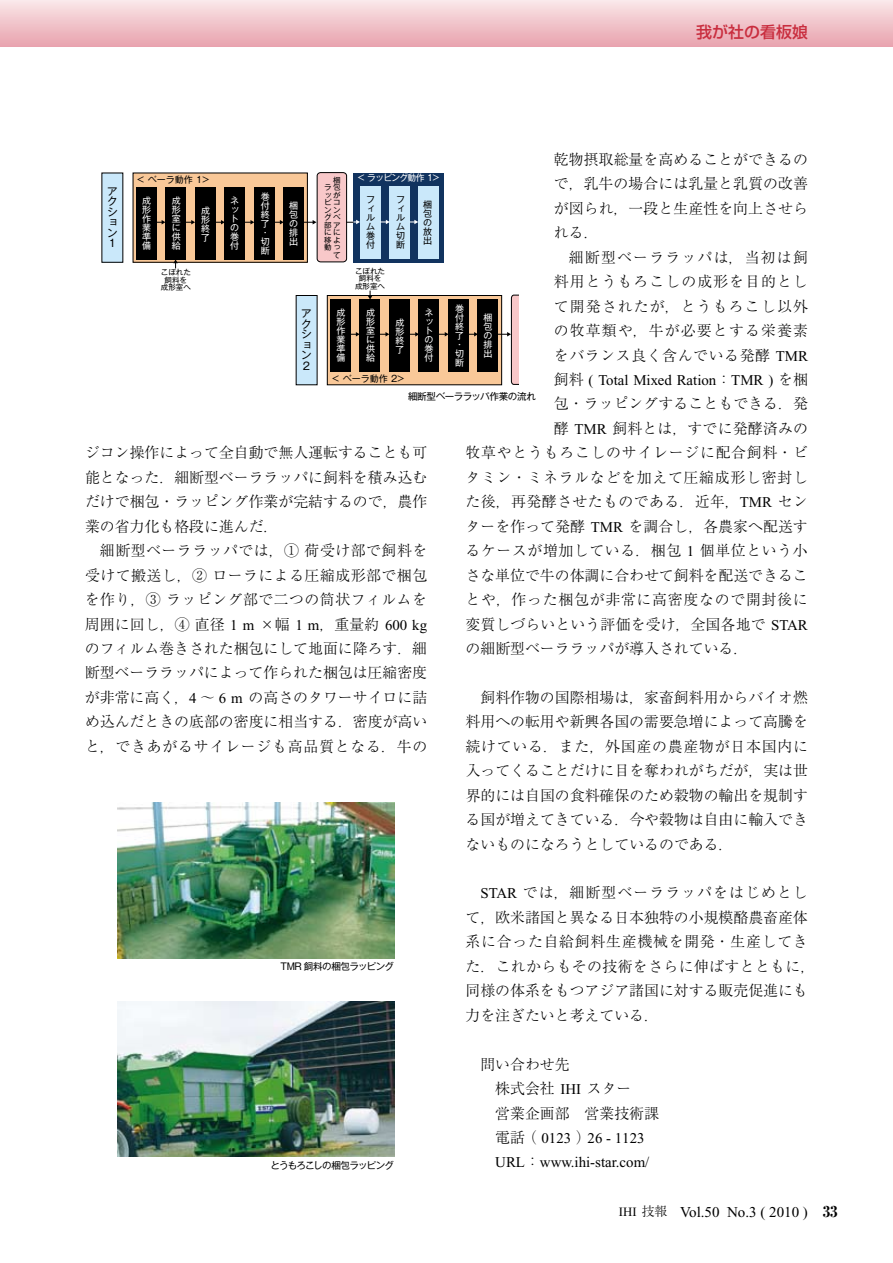
<style>
.page{position:relative;width:893px;height:1263px;background:#fff}
.page>*{position:absolute;margin:0;border:0;box-sizing:border-box;transform-origin:0 0}
.t1{font:500 15.9px "Shin Go Pro";color:#c92e3f}
.t2{font:15px "Times New Roman";color:#000}
.t3{font:300 14.85px/24.5px "Ryumin Pro";letter-spacing:.005em;color:#000;text-align:justify}
.t4{font:300 14.85px "Ryumin Pro";letter-spacing:.05em;color:#000}
.t5{font:14.85px/24.5px "Times New Roman";color:#000}
.t6{font:300 14.85px "Ryumin Pro";letter-spacing:.03em;color:#000}
.t7{font:300 14.85px "Ryumin Pro";letter-spacing:.04em;color:#000}
.t8{font:10.5px/10.5px "Gothic MB101 Pro";color:#000;text-align:justify}
.t9{font:9.6px "Gothic MB101 Pro";letter-spacing:-.04em;color:#000}
.t10{font:9.6px "Gothic MB101 Pro";letter-spacing:-.085em;color:#000}
.t11{font:9.6px "Gothic MB101 Pro";letter-spacing:-.06em;color:#000}
.t12{font:9px/9px "Gothic MB101 Pro";letter-spacing:-.075em;color:#fff;text-align:justify}
.t13{font:9px/9px "Gothic MB101 Pro";color:#000;text-align:justify}
.t14{font:7.5px/7.5px "Gothic MB101 Pro";color:#000;text-align:center}
.s1{font-family:"Times New Roman";font-weight:400}
.s2{font-family:"Ryumin Pro";font-weight:300}
.s3{font-size:12.75px}
.s4{font-family:"Ryumin Pro";font-weight:300;font-size:12.75px}
.s5{font-family:"Ryumin Pro";font-weight:800}
</style>
<div class="page">
<div style="left:0;top:0;width:893px;height:47px;background:linear-gradient(to bottom,#fae8e9,#e8a2ad)"></div>
<img style="left:118px;top:1001px;width:276px;height:156px">
<img style="left:118px;top:803px;width:276px;height:155px">
<div style="left:353px;top:173px;width:91px;height:89px;background:#11335f"></div>
<div style="left:133px;top:173px;width:174px;height:89px;background:#f9c898"></div>
<div style="left:133px;top:173px;width:175px;height:90px;border:1px solid #000"></div>
<div style="left:136px;top:187px;width:20px;height:72px;background:#000"></div>
<div style="left:165px;top:187px;width:21px;height:72px;background:#000"></div>
<div style="left:195px;top:187px;width:20px;height:72px;background:#000"></div>
<div style="left:224px;top:187px;width:21px;height:72px;background:#000"></div>
<div style="left:254px;top:187px;width:20px;height:72px;background:#000"></div>
<div style="left:360px;top:186px;width:21px;height:72px;background:#cae8fa"></div>
<div style="left:390px;top:186px;width:20px;height:72px;background:#cae8fa"></div>
<div style="left:418px;top:186px;width:21px;height:72px;background:#cae8fa"></div>
<div style="left:317px;top:173px;width:30px;height:89px;background:#f8c8c9;border-radius:3px"></div>
<div style="left:317px;top:172px;width:30px;height:90px;border:1px solid #000;border-radius:3px"></div>
<div style="left:102px;top:173px;width:21px;height:89px;background:#cae8fa"></div>
<div style="left:283px;top:187px;width:21px;height:72px;background:#000"></div>
<svg style="left:186px;top:220px;width:9px;height:4px"></svg>
<svg style="left:215px;top:220px;width:9px;height:4px"></svg>
<svg style="left:245px;top:220px;width:9px;height:4px"></svg>
<svg style="left:274px;top:220px;width:9px;height:4px"></svg>
<svg style="left:156px;top:220px;width:9px;height:4px"></svg>
<div style="left:327px;top:295px;width:175px;height:90px;background:#f9c898"></div>
<div style="left:327px;top:295px;width:175px;height:90px;border:1px solid #000"></div>
<div style="left:330px;top:299px;width:21px;height:72px;background:#000"></div>
<div style="left:360px;top:299px;width:20px;height:72px;background:#000"></div>
<div style="left:389px;top:299px;width:21px;height:72px;background:#000"></div>
<div style="left:419px;top:299px;width:20px;height:72px;background:#000"></div>
<div style="left:448px;top:299px;width:21px;height:72px;background:#000"></div>
<div style="left:296px;top:295px;width:21px;height:90px;background:#cae8fa"></div>
<div style="left:477px;top:299px;width:21px;height:72px;background:#000"></div>
<svg style="left:380px;top:332px;width:9px;height:4px"></svg>
<svg style="left:410px;top:332px;width:9px;height:4px"></svg>
<svg style="left:439px;top:332px;width:9px;height:4px"></svg>
<svg style="left:469px;top:332px;width:8px;height:4px"></svg>
<svg style="left:351px;top:332px;width:9px;height:4px"></svg>
<svg style="left:368px;top:291px;width:4px;height:8px"></svg>
<svg style="left:173px;top:259px;width:5px;height:9px"></svg>
<svg style="left:304px;top:220px;width:12px;height:4px"></svg>
<svg style="left:496px;top:294px;width:23px;height:91px"></svg>
<svg style="left:347px;top:220px;width:13px;height:4px"></svg>
<svg style="left:380px;top:220px;width:10px;height:4px"></svg>
<svg style="left:410px;top:220px;width:8px;height:4px"></svg>
<p class="t1" style="left:696px;top:19px;width:113px">我が社の看板娘</p>
<p class="t3" style="left:554px;top:146px;width:256px">乾物摂取総量を高めることができるので，乳牛の場合には乳量と乳質の改善が図られ，一段と生産性を向上させられる．</p>
<p class="t3" style="left:554px;top:244px;width:256px;text-indent:15px">細断型ベーララッパは，当初は飼料用とうもろこしの成形を目的として開発されたが，とうもろこし以外の牧草類や，牛が必要とする栄養素をバランス良く含んでいる発酵 <span class="s1">TMR</span></p>
<p class="t5" style="left:554px;top:368px;width:256px"><span class="s2">飼料</span> ( Total Mixed Ration<span class="s2">：</span>TMR ) <span class="s2">を梱</span></p>
<p class="t3" style="left:554px;top:390px;width:256px">包・ラッピングすることもできる．発</p>
<p class="t3" style="left:554px;top:415px;width:256px">酵 <span class="s1">TMR</span> 飼料とは，すでに発酵済みの</p>
<p class="t4" style="left:466px;top:441px;width:344px">牧草やとうもろこしのサイレージに配合飼料・ビ</p>
<p class="t4" style="left:466px;top:466px;width:344px">タミン・ミネラルなどを加えて圧縮成形し密封し</p>
<p class="t6" style="left:466px;top:490px;width:344px">た後，再発酵させたものである．近年，<span class="s1">TMR</span> セン</p>
<p class="t3" style="left:466px;top:513px;width:344px">ターを作って発酵 <span class="s1">TMR</span> を調合し，各農家へ配送す</p>
<p class="t7" style="left:465px;top:539px;width:344px">るケースが増加している．梱包 <span class="s1">1</span> 個単位という小</p>
<p class="t3" style="left:465px;top:562px;width:344px">さな単位で牛の体調に合わせて飼料を配送できるこ</p>
<p class="t4" style="left:465px;top:588px;width:344px">とや，作った梱包が非常に高密度なので開封後に</p>
<p class="t3" style="left:465px;top:610px;width:344px">変質しづらいという評価を受け，全国各地で <span class="s1">STAR</span></p>
<p class="t3" style="left:466px;top:635px;width:284px">の細断型ベーララッパが導入されている．</p>
<p class="t3" style="left:466px;top:684px;width:344px;text-indent:15px">飼料作物の国際相場は，家畜飼料用からバイオ燃料用への転用や新興各国の需要急増によって高騰を続けている．また，外国産の農産物が日本国内に入ってくることだけに目を奪われがちだが，実は世界的には自国の食料確保のため穀物の輸出を規制する国が増えてきている．今や穀物は自由に輸入できないものになろうとしているのである．</p>
<p class="t3" style="left:466px;top:879px;width:351px;text-align:left;text-indent:15px"><span class="s1">STAR</span> では，細断型ベーララッパをはじめとして，欧米諸国と異なる日本独特の小規模酪農畜産体系に合った自給飼料生産機械を開発・生産してきた．これからもその技術をさらに伸ばすとともに，同様の体系をもつアジア諸国に対する販売促進にも力を注ぎたいと考えている．</p>
<p class="t3" style="left:495px;top:1051px;width:165px;text-align:left;text-indent:-15px">問い合わせ先<br>株式会社 <span class="s1">IHI</span> スター<br>営業企画部 営業技術課</p>
<p class="t5" style="left:495px;top:1126px;width:156px"><span class="s2">電話（</span> 0123 <span class="s2">）</span>26 - 1123<br>URL<span class="s2">：</span>www.ihi-star.com/</p>
<p class="t12" style="left:357px;top:172px;width:84px">&lt; ラッピング動作 1&gt;</p>
<p class="t13" style="left:366px;top:194px;width:10px">フィルム巻付</p>
<p class="t13" style="left:396px;top:194px;width:10px">フィルム切断</p>
<p class="t13" style="left:423px;top:198px;width:10px">梱包の放出</p>
<p class="t13" style="left:137px;top:174px;width:74px">&lt; ベーラ動作 1&gt;</p>
<p class="t12" style="left:172px;top:195px;width:10px">成形室に供給</p>
<p class="t12" style="left:201px;top:204px;width:10px">成形終了</p>
<p class="t12" style="left:230px;top:195px;width:10px">ネットの巻付</p>
<p class="t12" style="left:261px;top:191px;width:10px;text-align:left">巻付終了・切断</p>
<p class="t12" style="left:289px;top:200px;width:10px">梱包の排出</p>
<p class="t14" style="left:324px;top:175px;width:18px;text-align:right">梱<br>ラ包ッがピコンングベ部アにに移よ動って</p>
<p class="t8" style="left:107px;top:184px;width:12px">アクション１</p>
<p class="t12" style="left:142px;top:195px;width:10px">成形作業準備</p>
<p class="t14" style="left:355px;top:266px;width:32px">こぼれた飼料を成形室へ</p>
<p class="t14" style="left:161px;top:268px;width:31px">こぼれた飼料を成形室へ</p>
<p class="t12" style="left:366px;top:307px;width:10px">成形室に供給</p>
<p class="t12" style="left:395px;top:316px;width:10px">成形終了</p>
<p class="t12" style="left:424px;top:307px;width:10px">ネットの巻付</p>
<p class="t12" style="left:455px;top:303px;width:10px;text-align:left">巻付終了・切断</p>
<p class="t12" style="left:483px;top:312px;width:10px">梱包の排出</p>
<p class="t8" style="left:301px;top:307px;width:12px">アクション２</p>
<p class="t12" style="left:336px;top:307px;width:10px">成形作業準備</p>
<p class="t13" style="left:332px;top:373px;width:74px">&lt; ベーラ動作 2&gt;</p>
<p class="t9" style="left:408px;top:388px;width:129px">細断型ベーララッパ作業の流れ</p>
<p class="t3" style="left:85px;top:439px;width:344px">ジコン操作によって全自動で無人運転することも可能となった．細断型ベーララッパに飼料を積み込むだけで梱包・ラッピング作業が完結するので，農作業の省力化も格段に進んだ．</p>
<p class="t3" style="left:85px;top:537px;width:344px;text-indent:15px">細断型ベーララッパでは，① 荷受け部で飼料を受けて搬送し，② ローラによる圧縮成形部で梱包を作り，③ ラッピング部で二つの筒状フィルムを周囲に回し，④ 直径 <span class="s1">1 m</span> ×幅 <span class="s1">1 m</span>，重量約 <span class="s1">600 kg</span>のフィルム巻きされた梱包にして地面に降ろす．細断型ベーララッパによって作られた梱包は圧縮密度が非常に高く，<span class="s1">4</span> ～ <span class="s1">6 m</span> の高さのタワーサイロに詰め込んだときの底部の密度に相当する．密度が高いと，できあがるサイレージも高品質となる．牛の</p>
<p class="t11" style="left:281px;top:959px;width:115px">TMR 飼料の梱包ラッピング</p>
<p class="t10" style="left:270px;top:1157px;width:125px">とうもろこしの梱包ラッピング</p>
<p class="t2" style="left:619px;top:1203px;width:220px"><span class="s3">IHI</span> <span class="s4">技報</span> Vol.50 No.3 ( 2010 ) <span class="s5">33</span></p>
</div>
